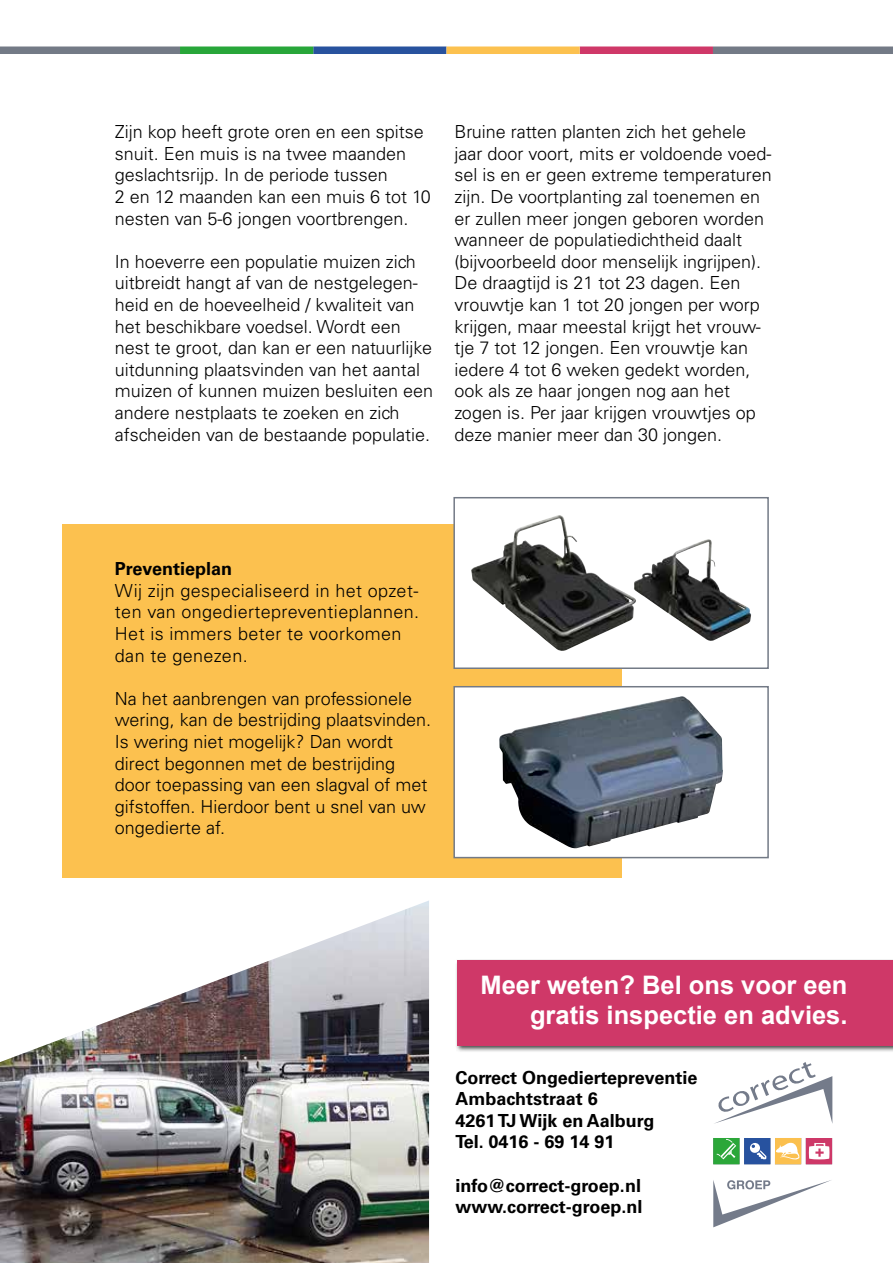
<style>
.page{position:relative;width:893px;height:1263px;background:#fff}
.page>*{position:absolute;margin:0;border:0;box-sizing:border-box;transform-origin:0 0}
.t1{font:700 25.5px/30px "Arial";color:#fff;text-align:right}
.t2{font:300 18px/21.6px "Univers LT Std";color:#000}
.t3{font:700 18px/21.6px "Univers LT Std";color:#000}
.t4{font:300 18px/21.6px "Univers LT Std";letter-spacing:.02em;color:#000}
</style>
<div class="page">
<div style="left:63px;top:525px;width:559px;height:353px;background:#fcc14f"></div>
<div style="left:454px;top:498px;width:314px;height:170px;background:#fff"></div>
<img style="left:471px;top:515px;width:280px;height:136px">
<div style="left:453px;top:497px;width:316px;height:172px;border:2px solid #737a86"></div>
<div style="left:454px;top:687px;width:314px;height:170px;background:#fff"></div>
<img style="left:499px;top:696px;width:224px;height:153px">
<div style="left:453px;top:686px;width:316px;height:172px;border:2px solid #737a86"></div>
<img style="left:0;top:900px;width:429px;height:363px">
<div style="left:806px;top:1138px;width:26px;height:26px;background:#ce3868"></div>
<div style="left:775px;top:1138px;width:26px;height:26px;background:#fbc04e"></div>
<div style="left:744px;top:1138px;width:26px;height:26px;background:#27529f"></div>
<div style="left:713px;top:1138px;width:26px;height:26px;background:#2ba739"></div>
<svg style="left:714px;top:1062px;width:118px;height:62px"></svg>
<svg style="left:713px;top:1180px;width:118px;height:47px"></svg>
<svg style="left:750px;top:1143px;width:16px;height:16px"></svg>
<svg style="left:776px;top:1142px;width:24px;height:18px"></svg>
<svg style="left:717px;top:1139px;width:19px;height:20px"></svg>
<svg style="left:809px;top:1142px;width:20px;height:17px"></svg>
<div style="left:0;top:47px;width:180px;height:7px;background:#737a86"></div>
<div style="left:313px;top:47px;width:133px;height:7px;background:#28529e"></div>
<div style="left:180px;top:47px;width:133px;height:7px;background:#28a639"></div>
<div style="left:580px;top:47px;width:133px;height:7px;background:#cf3868"></div>
<div style="left:713px;top:47px;width:180px;height:7px;background:#737a86"></div>
<div style="left:446px;top:47px;width:134px;height:7px;background:#fcc14f"></div>
<div style="left:455px;top:959px;width:438px;height:94px;background:#000;opacity:.75"></div>
<div style="left:457px;top:960px;width:436px;height:85px;background:#cf3868"></div>
<p class="t2" style="left:115px;top:121px;width:317px">Zijn kop heeft grote oren en een spitse snuit. Een muis is na twee maanden geslachtsrijp. In de periode tussen<br>2 en 12 maanden kan een muis 6 tot 10 nesten van 5-6 jongen voortbrengen.</p>
<p class="t2" style="left:115px;top:251px;width:320px">In hoeverre een populatie muizen zich uitbreidt hangt af van de nestgelegen&shy;heid en de hoeveelheid / kwaliteit van het beschikbare voedsel. Wordt een nest te groot, dan kan er een natuurlijke uitdunning plaatsvinden van het aantal muizen of kunnen muizen besluiten een andere nestplaats te zoeken en zich afscheiden van de bestaande populatie.</p>
<p class="t2" style="left:454px;top:121px;width:319px">Bruine ratten planten zich het gehele jaar door voort, mits er voldoende voed&shy;sel is en er geen extreme temperaturen zijn. De voortplanting zal toenemen en er zullen meer jongen geboren worden wanneer de populatiedichtheid daalt (bijvoorbeeld door menselijk ingrijpen).<br>De draagtijd is 21 tot 23 dagen. Een vrouwtje kan 1 tot 20 jongen per worp krijgen, maar meestal krijgt het vrouw&shy;tje 7 tot 12 jongen. Een vrouwtje kan iedere 4 tot 6 weken gedekt worden, ook als ze haar jongen nog aan het zogen is. Per jaar krijgen vrouwtjes op deze manier meer dan 30 jongen.</p>
<p class="t3" style="left:115px;top:558px;width:119px">Preventieplan</p>
<p class="t4" style="left:115px;top:579px;width:306px">Wij zijn gespecialiseerd in het opzet&shy;ten van ongediertepreventieplannen.<br>Het is immers beter te voorkomen dan te genezen.</p>
<p class="t2" style="left:115px;top:687px;width:318px">Na het aanbrengen van professionele wering, kan de bestrijding plaatsvinden.<br>Is wering niet mogelijk? Dan wordt direct begonnen met de bestrijding door toepassing van een slagval of met gifstoffen. Hierdoor bent u snel van uw ongedierte af.</p>
<h1 class="t1" style="left:480px;top:970px;width:369px">Meer weten? Bel ons voor een gratis inspectie en advies.</h1>
<p class="t3" style="left:455px;top:1066px;width:243px">Correct Ongediertepreventie<br>Ambachtstraat 6<br>4261 TJ Wijk en Aalburg<br>Tel. 0416 - 69 14 91</p>
<p class="t3" style="left:455px;top:1174px;width:188px">info@correct-groep.nl www.correct-groep.nl</p>
</div>
